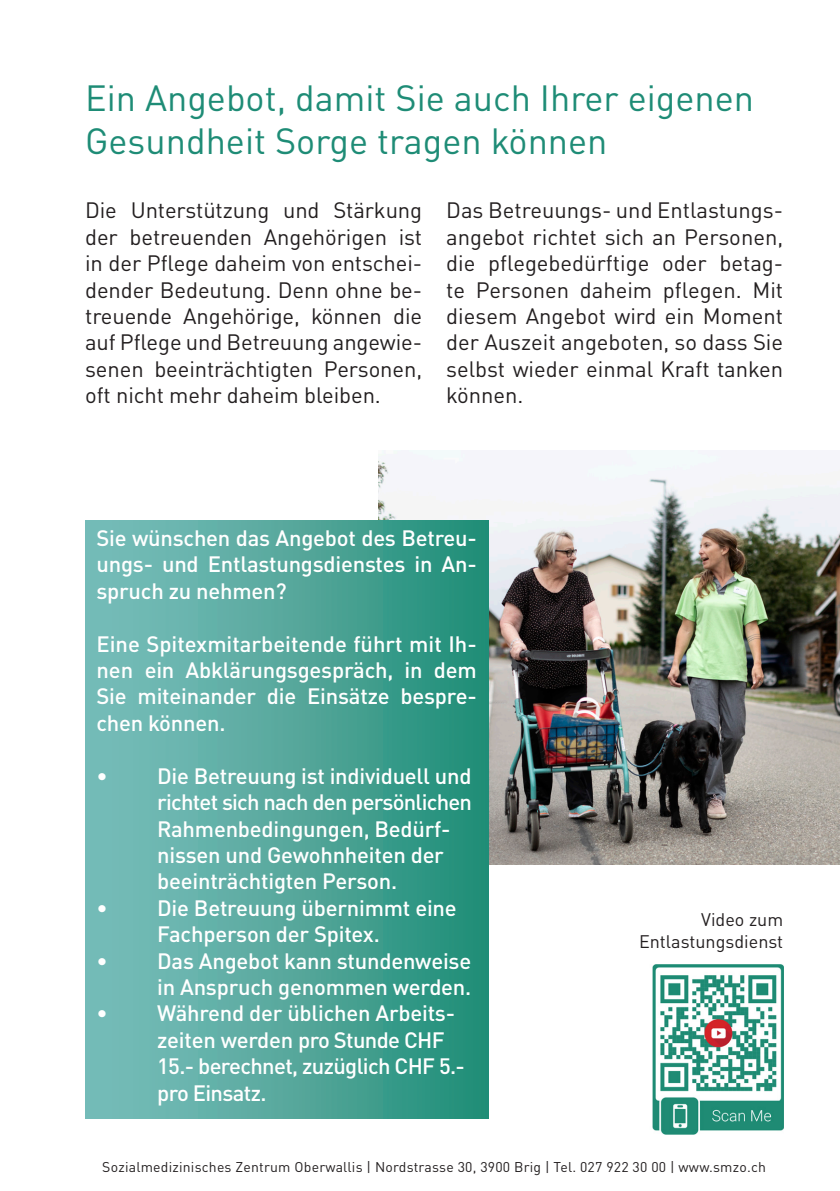
<style>
.page{position:relative;width:840px;height:1191px;background:#fff}
.page>*{position:absolute;margin:0;border:0;box-sizing:border-box;transform-origin:0 0}
.t1{font:36px/43.2px "DIN Pro";color:#1e8c76}
.t2{font:22px/26.4px "DIN Pro";letter-spacing:-.005em;color:#231f20;text-align:justify}
.t3{font:500 22px/26.4px "DIN Pro";letter-spacing:-.01em;color:#fff;text-align:justify}
.t4{font:500 22px/26.4px "DIN Pro";letter-spacing:-.03em;color:#fff}
.t5{font:18px "DIN Pro";color:#231f20}
.t6{font:14px "DIN Pro";letter-spacing:.015em;color:#231f20}
</style>
<div class="page">
<img style="left:378px;top:451px;width:461px;height:414px">
<div style="left:85px;top:520px;width:403px;height:598px;background:linear-gradient(to right,#7fc0be,#248e78)"></div>
<img style="left:652px;top:964px;width:130px;height:170px">
<p class="t1" style="left:85px;top:73px;width:670px">Ein Angebot, damit Sie auch Ihrer eigenen<br>Gesundheit Sorge tragen können</p>
<p class="t2" style="left:85px;top:195px;width:338px">Die Unterstützung und Stärkung der betreuenden Angehörigen ist in der Pflege daheim von entschei&shy;dender Bedeutung. Denn ohne be&shy;treuende Angehörige, können die auf Pflege und Betreuung angewie&shy;senen beeinträchtigten Personen, oft nicht mehr daheim bleiben.</p>
<p class="t2" style="left:446px;top:195px;width:338px">Das Betreuungs- und Entlastungs&shy;angebot richtet sich an Personen, die pflegebedürftige oder betag&shy;te Personen daheim pflegen. Mit diesem Angebot wird ein Moment der Auszeit angeboten, so dass Sie selbst wieder einmal Kraft tanken können.</p>
<p class="t3" style="left:96px;top:522px;width:381px">Sie wünschen das Angebot des Betreu&shy;ungs- und Entlastungsdienstes in An&shy;spruch zu nehmen?</p>
<p class="t3" style="left:96px;top:628px;width:381px">Eine Spitexmitarbeitende führt mit Ih&shy;nen ein Abklärungsgespräch, in dem Sie miteinander die Einsätze bespre&shy;chen können.</p>
<p class="t3" style="left:157px;top:760px;width:316px;text-align:left;text-indent:-61px">• Die Betreuung ist individuell und richtet sich nach den persönlichen<br>Rahmenbedingungen, Bedürf&shy;nissen und Gewohnheiten der beeinträchtigten Person.</p>
<p class="t3" style="left:157px;top:892px;width:301px;text-indent:-61px">• Die Betreuung übernimmt eine<br>Fachperson der Spitex.</p>
<p class="t3" style="left:96px;top:945px;width:376px;text-align:right">• Das Angebot kann stundenweise in Anspruch genommen werden.</p>
<p class="t4" style="left:157px;top:997px;width:309px;text-indent:-61px">• Während der üblichen Arbeits&shy;zeiten werden pro Stunde CHF<br>15.- berechnet, zuzüglich CHF 5.- pro Einsatz.</p>
<p class="t5" style="left:700px;top:905px;width:83px">Video zum</p>
<p class="t5" style="left:638px;top:927px;width:146px">Entlastungsdienst</p>
<p class="t6" style="left:102px;top:1155px;width:664px">Sozialmedizinisches Zentrum Oberwallis | Nordstrasse 30, 3900 Brig | Tel. 027 922 30 00 | www.smzo.ch</p>
</div>
